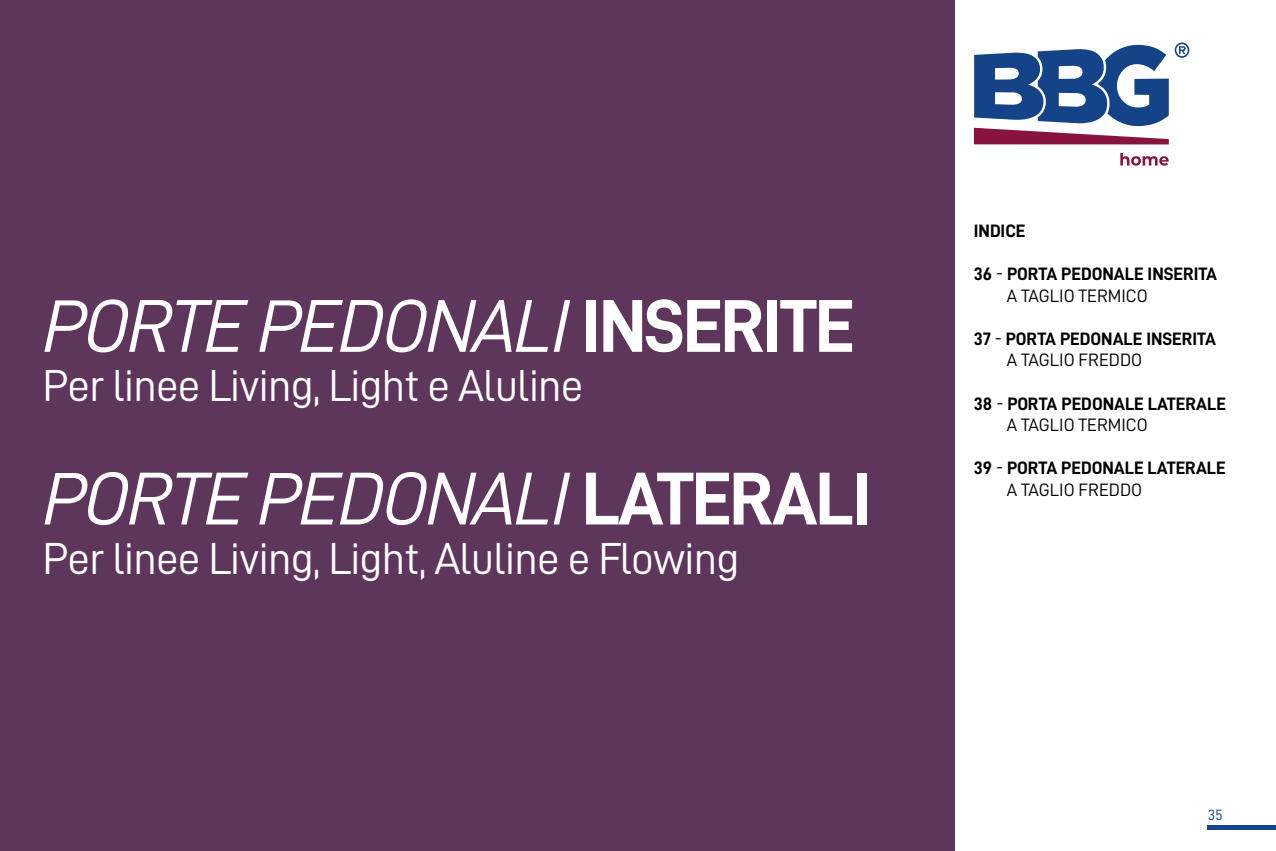
<style>
.page{position:relative;width:1276px;height:851px;background:#fff}
.page>*{position:absolute;margin:0;border:0;box-sizing:border-box;transform-origin:0 0}
.t1{font:75px "D DIN Italic";letter-spacing:-.03em;color:#fff}
.t2{font:45px "D DIN";letter-spacing:-.02em;color:#fff}
.t3{font:18px "D DIN Bold";color:#000}
.t4{font:18px "D DIN";color:#000}
.t5{font:15px "D DIN";color:#154389}
.s1{font-family:"D DIN Bold"}
.s2{font-family:"D DIN"}
</style>
<div class="page">
<div style="left:0;top:0;width:954px;height:850px;background:#5e365c"></div>
<svg style="left:1174px;top:43px;width:15px;height:15px"></svg>
<svg style="left:974px;top:45px;width:194px;height:99px"></svg>
<svg style="left:1120px;top:153px;width:48px;height:13px"></svg>
<hr style="left:1208px;top:825px;width:68px;height:4px;background:#154389">
<h1 class="t1" style="left:43px;top:285px;width:813px">PORTE PEDONALI <span class="s1">INSERITE</span></h1>
<h2 class="t2" style="left:43px;top:361px;width:542px">Per linee Living, Light e Aluline</h2>
<h1 class="t1" style="left:43px;top:457px;width:830px">PORTE PEDONALI <span class="s1">LATERALI</span></h1>
<h2 class="t2" style="left:43px;top:533px;width:698px">Per linee Living, Light, Aluline e Flowing</h2>
<p class="t3" style="left:974px;top:220px;width:53px">INDICE</p>
<p class="t3" style="left:974px;top:264px;width:245px">36 <span class="s2">-</span> PORTA PEDONALE INSERITA</p>
<p class="t4" style="left:1007px;top:285px;width:142px">A TAGLIO TERMICO</p>
<p class="t3" style="left:974px;top:328px;width:243px">37 <span class="s2">-</span> PORTA PEDONALE INSERITA</p>
<p class="t4" style="left:1007px;top:350px;width:137px">A TAGLIO FREDDO</p>
<p class="t3" style="left:974px;top:393px;width:253px">38 <span class="s2">-</span> PORTA PEDONALE LATERALE</p>
<p class="t4" style="left:1007px;top:415px;width:142px">A TAGLIO TERMICO</p>
<p class="t3" style="left:974px;top:458px;width:253px">39 <span class="s2">-</span> PORTA PEDONALE LATERALE</p>
<p class="t4" style="left:1007px;top:480px;width:137px">A TAGLIO FREDDO</p>
<p class="t5" style="left:1208px;top:806px;width:16px">35</p>
</div>
